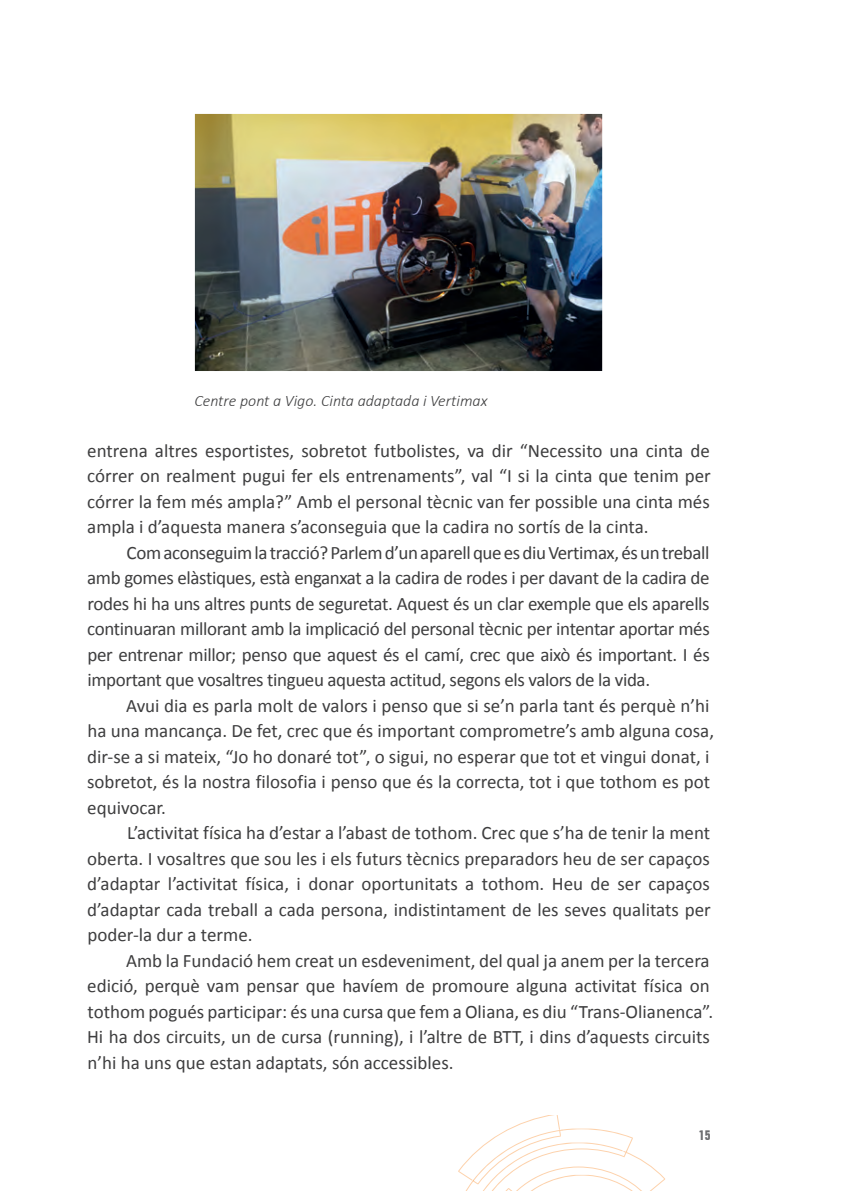
<style>
.page{position:relative;width:851px;height:1191px;background:#fff}
.page>*{position:absolute;margin:0;border:0;box-sizing:border-box;transform-origin:0 0}
.t1{font:19px/25.4px "Calibri";color:#3e3e3f;text-align:justify}
.t2{font:italic 300 16px "Calibri";color:#3e3e3f}
.t3{font:14px "Fold Mdrn Con DB Normal";color:#6c6d70}
</style>
<div class="page">
<svg style="left:458px;top:1115px;width:207px;height:76px"></svg>
<img style="left:196px;top:115px;width:405px;height:255px">
<div style="left:194px;top:113px;width:409px;height:259px;border:1px solid #fff"></div>
<p class="t2" style="left:194px;top:390px;width:294px">Centre pont a Vigo. Cinta adaptada i Vertimax</p>
<p class="t1" style="left:87px;top:438px;width:625px">entrena altres esportistes, sobretot futbolistes, va dir “Necessito una cinta de córrer on realment pugui fer els entrenaments”, val “I si la cinta que tenim per córrer la fem més ampla?” Amb el personal tècnic van fer possible una cinta més ampla i d’aquesta manera s’aconseguia que la cadira no sortís de la cinta.</p>
<p class="t1" style="left:87px;top:540px;width:624px;text-indent:39px">Com aconseguim la tracció? Parlem d’un aparell que es diu Vertimax, és un treball amb gomes elàstiques, està enganxat a la cadira de rodes i per davant de la cadira de rodes hi ha uns altres punts de seguretat. Aquest és un clar exemple que els aparells continuaran millorant amb la implicació del personal tècnic per intentar aportar més per entrenar millor; penso que aquest és el camí, crec que això és important. I és important que vosaltres tingueu aquesta actitud, segons els valors de la vida.</p>
<p class="t1" style="left:87px;top:692px;width:628px;text-align:left;text-indent:39px">Avui dia es parla molt de valors i penso que si se’n parla tant és perquè n’hi ha una mancança. De fet, crec que és important comprometre’s amb alguna cosa, dir-se a si mateix, “Jo ho donaré tot”, o sigui, no esperar que tot et vingui donat, i sobretot, és la nostra filosofia i penso que és la correcta, tot i que tothom es pot equivocar.</p>
<p class="t1" style="left:87px;top:820px;width:625px;text-indent:40px">L’activitat física ha d’estar a l’abast de tothom. Crec que s’ha de tenir la ment oberta. I vosaltres que sou les i els futurs tècnics preparadors heu de ser capaços d’adaptar l’activitat física, i donar oportunitats a tothom. Heu de ser capaços d’adaptar cada treball a cada persona, indistintament de les seves qualitats per poder-la dur a terme.</p>
<p class="t1" style="left:87px;top:947px;width:627px;text-align:left;text-indent:39px">Amb la Fundació hem creat un esdeveniment, del qual ja anem per la tercera edició, perquè vam pensar que havíem de promoure alguna activitat física on tothom pogués participar: és una cursa que fem a Oliana, es diu “Trans-Olianenca”.<br>Hi ha dos circuits, un de cursa (running), i l’altre de BTT, i dins d’aquests circuits n’hi ha uns que estan adaptats, són accessibles.</p>
<p class="t3" style="left:698px;top:1127px;width:13px">15</p>
</div>
